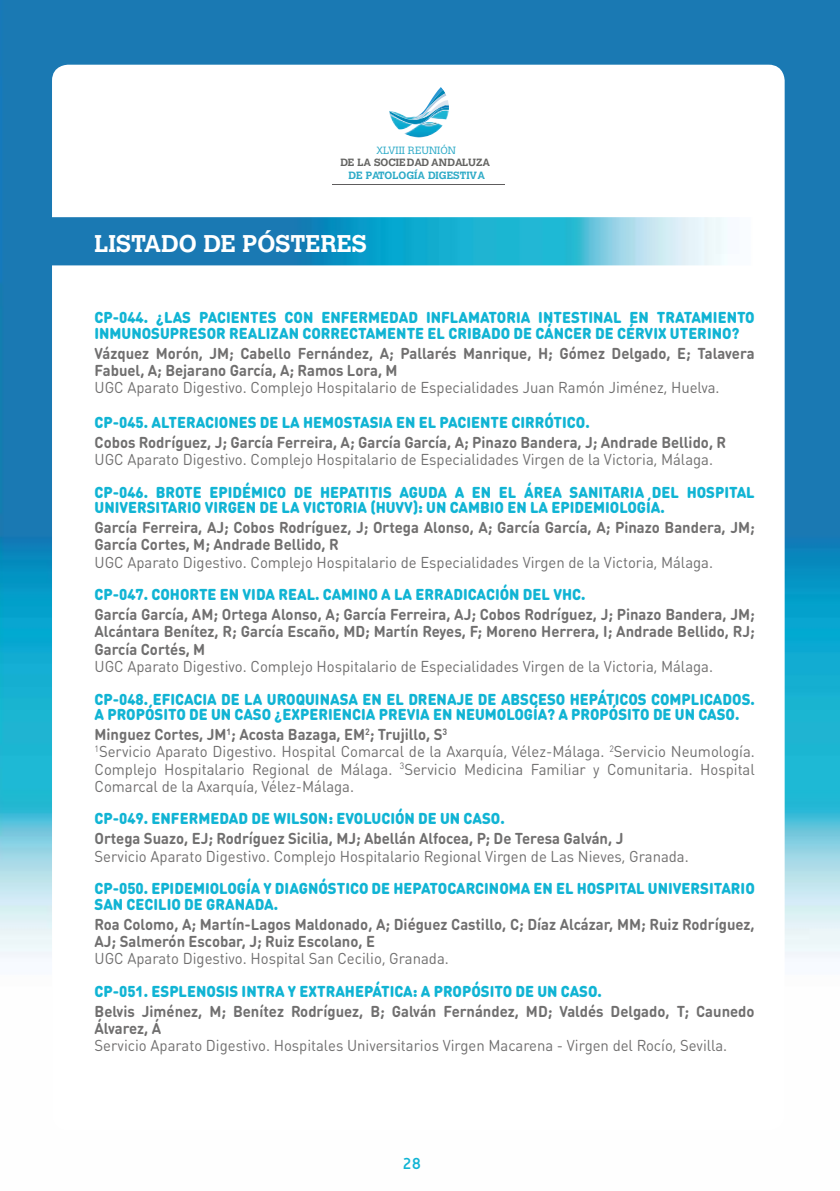
<style>
.page{position:relative;width:840px;height:1191px;background:#fff}
.page>*{position:absolute;margin:0;border:0;box-sizing:border-box;transform-origin:0 0}
.t1{font:700 24px "Calvert MT Std";color:#fff}
.t2{font:500 16px "Alwyn";color:#11b4d4}
.t3{font:15.6px/17.2px "DIN Round Pro";color:#706f6f;scale:.95 1}
.t4{font:700 15.6px/17.2px "DIN Round Pro";color:#706f6f;scale:.95 1}
.t5{font:900 15.6px/15.6px "DIN Round Pro";color:#11b4d4;scale:.95 1}
.t6{font:700 10.4px "Calvert MT Std";color:#646462}
.t7{font:700 10.4px "Calvert MT Std";color:#2daac7}
.t8{font:300 10.4px "Calvert MT Std";color:#2daac7}
.s1{font-weight:700}
</style>
<div class="page">
<img style="left:0;top:0;width:839px;height:958px">
<div style="left:52px;top:65px;width:732px;height:1065px;background:#fff;border-radius:16px"></div>
<hr style="left:332px;top:185px;width:172px;height:1px;background:#5e5c5d">
<img style="left:413px;top:124px;width:29px;height:1px">
<svg style="left:389px;top:87px;width:59px;height:37px"></svg>
<img style="left:51px;top:217px;width:677px;height:48px">
<p class="t8" style="left:376px;top:144px;width:81px">XLVIII REUNIÓN</p>
<p class="t6" style="left:340px;top:156px;width:151px">DE LA SOCIEDAD ANDALUZA</p>
<p class="t7" style="left:348px;top:168px;width:138px">DE PATOLOGÍA DIGESTIVA</p>
<h1 class="t1" style="left:94px;top:229px;width:273px">LISTADO DE PÓSTERES</h1>
<p class="t5" style="left:94px;top:309px;width:696px">CP-044. ¿LAS PACIENTES CON ENFERMEDAD INFLAMATORIA INTESTINAL EN TRATAMIENTO<br>INMUNOSUPRESOR REALIZAN CORRECTAMENTE EL CRIBADO DE CÁNCER DE CÉRVIX UTERINO?</p>
<p class="t4" style="left:94px;top:344px;width:695px">Vázquez Morón, JM; Cabello Fernández, A; Pallarés Manrique, H; Gómez Delgado, E; Talavera<br>Fabuel, A; Bejarano García, A; Ramos Lora, M</p>
<p class="t3" style="left:94px;top:378px;width:659px">UGC Aparato Digestivo. Complejo Hospitalario de Especialidades Juan Ramón Jiménez, Huelva.</p>
<p class="t5" style="left:94px;top:413px;width:522px">CP-045. ALTERACIONES DE LA HEMOSTASIA EN EL PACIENTE CIRRÓTICO.</p>
<p class="t4" style="left:94px;top:433px;width:666px">Cobos Rodríguez, J; García Ferreira, A; García García, A; Pinazo Bandera, J; Andrade Bellido, R</p>
<p class="t3" style="left:94px;top:450px;width:652px">UGC Aparato Digestivo. Complejo Hospitalario de Especialidades Virgen de la Victoria, Málaga.</p>
<p class="t5" style="left:94px;top:483px;width:696px">CP-046. BROTE EPIDÉMICO DE HEPATITIS AGUDA A EN EL ÁREA SANITARIA DEL HOSPITAL<br>UNIVERSITARIO VIRGEN DE LA VICTORIA (HUVV): UN CAMBIO EN LA EPIDEMIOLOGÍA.</p>
<p class="t4" style="left:94px;top:518px;width:696px">García Ferreira, AJ; Cobos Rodríguez, J; Ortega Alonso, A; García García, A; Pinazo Bandera, JM;<br>García Cortes, M; Andrade Bellido, R</p>
<p class="t3" style="left:94px;top:553px;width:652px">UGC Aparato Digestivo. Complejo Hospitalario de Especialidades Virgen de la Victoria, Málaga.</p>
<p class="t5" style="left:94px;top:586px;width:518px">CP-047. COHORTE EN VIDA REAL. CAMINO A LA ERRADICACIÓN DEL VHC.</p>
<p class="t4" style="left:94px;top:605px;width:696px;text-align:justify">García García, AM; Ortega Alonso, A; García Ferreira, AJ; Cobos Rodríguez, J; Pinazo Bandera, JM; Alcántara Benítez, R; García Escaño, MD; Martín Reyes, F; Moreno Herrera, I; Andrade Bellido, RJ; García Cortés, M</p>
<p class="t3" style="left:94px;top:657px;width:652px">UGC Aparato Digestivo. Complejo Hospitalario de Especialidades Virgen de la Victoria, Málaga.</p>
<p class="t5" style="left:94px;top:690px;width:696px">CP-048. EFICACIA DE LA UROQUINASA EN EL DRENAJE DE ABSCESO HEPÁTICOS COMPLICADOS.<br>A PROPÓSITO DE UN CASO ¿EXPERIENCIA PREVIA EN NEUMOLOGÍA? A PROPÓSITO DE UN CASO.</p>
<p class="t3" style="left:94px;top:725px;width:696px"><span class="s1">Minguez Cortes, JM</span><sup>1</sup><span class="s1">; Acosta Bazaga, EM</span><sup>2</sup><span class="s1">; Trujillo, S</span><sup>3<br></sup><sup>1</sup>Servicio Aparato Digestivo. Hospital Comarcal de la Axarquía, Vélez-Málaga. <sup>2</sup>Servicio Neumología.<br>Complejo Hospitalario Regional de Málaga. <sup>3</sup>Servicio Medicina Familiar y Comunitaria. Hospital Comarcal de la Axarquía, Vélez-Málaga.</p>
<p class="t5" style="left:94px;top:810px;width:433px">CP-049. ENFERMEDAD DE WILSON: EVOLUCIÓN DE UN CASO.</p>
<p class="t4" style="left:94px;top:829px;width:558px">Ortega Suazo, EJ; Rodríguez Sicilia, MJ; Abellán Alfocea, P; De Teresa Galván, J</p>
<p class="t3" style="left:94px;top:847px;width:626px">Servicio Aparato Digestivo. Complejo Hospitalario Regional Virgen de Las Nieves, Granada.</p>
<p class="t5" style="left:94px;top:880px;width:696px">CP-050. EPIDEMIOLOGÍA Y DIAGNÓSTICO DE HEPATOCARCINOMA EN EL HOSPITAL UNIVERSITARIO<br>SAN CECILIO DE GRANADA.</p>
<p class="t4" style="left:94px;top:915px;width:696px">Roa Colomo, A; Martín-Lagos Maldonado, A; Diéguez Castillo, C; Díaz Alcázar, MM; Ruiz Rodríguez,<br>AJ; Salmerón Escobar, J; Ruiz Escolano, E</p>
<p class="t3" style="left:94px;top:949px;width:374px">UGC Aparato Digestivo. Hospital San Cecilio, Granada.</p>
<p class="t5" style="left:94px;top:982px;width:535px">CP-051. ESPLENOSIS INTRA Y EXTRAHEPÁTICA: A PROPÓSITO DE UN CASO.</p>
<p class="t4" style="left:94px;top:1002px;width:696px">Belvis Jiménez, M; Benítez Rodríguez, B; Galván Fernández, MD; Valdés Delgado, T; Caunedo<br>Álvarez, Á</p>
<p class="t3" style="left:94px;top:1036px;width:667px">Servicio Aparato Digestivo. Hospitales Universitarios Virgen Macarena - Virgen del Rocío, Sevilla.</p>
<p class="t2" style="left:402px;top:1154px;width:20px">28</p>
</div>
